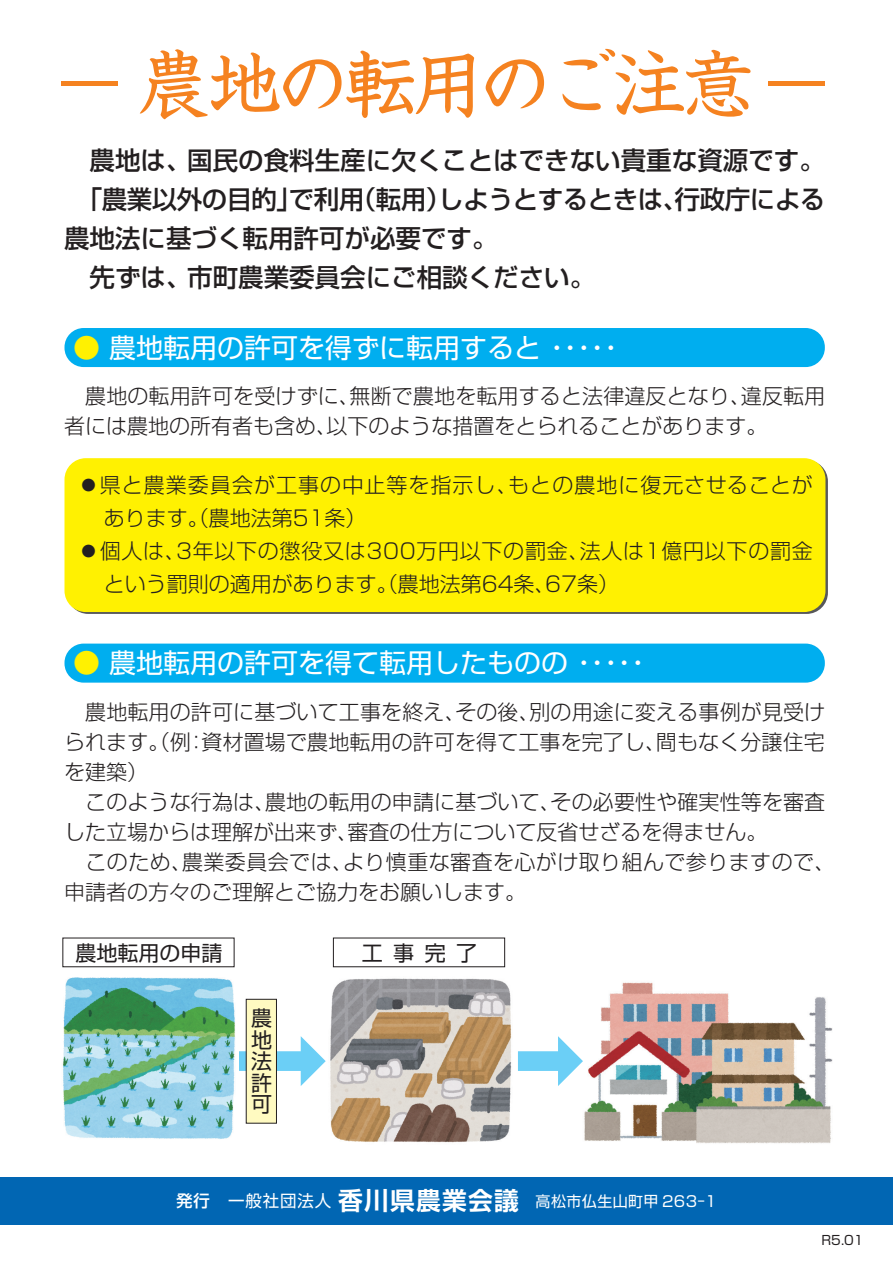
<style>
.page{position:relative;width:893px;height:1263px;background:#fff}
.page>*{position:absolute;margin:0;border:0;box-sizing:border-box;transform-origin:0 0}
.t1{font:500 75px "Kyoka ICA Pro";letter-spacing:-.1em;color:#f58220;scale:.75 1}
.t2{font:27px "Shin Go Pro";color:#fff}
.t3{font:500 25.5px "Shin Go Pro";color:#231f20}
.t4{font:500 25.5px "Shin Go Pro";letter-spacing:-.02em;color:#231f20}
.t5{font:300 21px/30px "Shin Go Pro";letter-spacing:.005em;color:#231f20}
.t6{font:300 21px/33px "Shin Go Pro";letter-spacing:.035em;color:#231f20}
.t7{font:300 21px/33px "Shin Go Pro";letter-spacing:.05em;color:#231f20}
.t8{font:21px/21.6px "Shin Go Pro";color:#231f20;text-align:justify}
.t9{font:15px "Shin Go Pro";letter-spacing:.03em;color:#fff}
.t10{font:12.75px "Shin Go Pro";color:#231f20}
.s1{color:#fff101}
.s2{font-weight:500;font-size:16.5px}
.s3{font-size:16.5px}
.s4{font-family:"Shin Go Pro De";font-weight:700;font-size:24.75px}
</style>
<div class="page">
<div style="left:0;top:1177px;width:893px;height:47px;background:#0166b3"></div>
<img style="left:63px;top:977px;width:172px;height:162px">
<img style="left:330px;top:978px;width:182px;height:164px">
<img style="left:584px;top:982px;width:249px;height:162px">
<svg style="left:239px;top:1036px;width:87px;height:50px"></svg>
<svg style="left:518px;top:1036px;width:65px;height:50px"></svg>
<div style="left:65px;top:328px;width:760px;height:39px;background:#00aeef;border-radius:19px"></div>
<div style="left:65px;top:644px;width:760px;height:39px;background:#00aeef;border-radius:19px"></div>
<div style="left:65px;top:458px;width:760px;height:154px;background:#fff101;border-radius:21px"></div>
<div style="left:246px;top:999px;width:31px;height:124px;background:#fffac1;border:1px solid #231f20"></div>
<svg style="left:407px;top:367px;width:76px;height:858px"></svg>
<h1 class="t1" style="left:62px;top:25px;width:1019px">― 農地の転用のご注意 ―</h1>
<p class="t3" style="left:64px;top:139px;width:762px">　農地は、国民の食料生産に欠くことはできない貴重な資源です。</p>
<p class="t4" style="left:77px;top:178px;width:750px">「農業以外の目的」で利用（転用）しようとするときは、行政庁による</p>
<p class="t3" style="left:64px;top:217px;width:435px">農地法に基づく転用許可が必要です。</p>
<p class="t3" style="left:64px;top:256px;width:533px">　先ずは、市町農業委員会にご相談ください。</p>
<p class="t2" style="left:73px;top:325px;width:553px"><span class="s1">●</span> 農地転用の許可を得ずに転用すると ・・・・・</p>
<p class="t5" style="left:64px;top:379px;width:763px">　農地の転用許可を受けずに、無断で農地を転用すると法律違反となり、違反転用者には農地の所有者も含め、以下のような措置をとられることがあります。</p>
<p class="t7" style="left:104px;top:466px;width:710px;text-indent:-25px">●県と農業委員会が工事の中止等を指示し、もとの農地に復元させることがあります。（農地法第51条）</p>
<p class="t6" style="left:104px;top:532px;width:710px;text-indent:-25px">●個人は、3年以下の懲役又は300万円以下の罰金、法人は1億円以下の罰金という罰則の適用があります。（農地法第64条、67条）</p>
<p class="t2" style="left:73px;top:641px;width:580px"><span class="s1">●</span> 農地転用の許可を得て転用したものの ・・・・・</p>
<p class="t5" style="left:64px;top:694px;width:773px">　農地転用の許可に基づいて工事を終え、その後、別の用途に変える事例が見受けられます。（例：資材置場で農地転用の許可を得て工事を完了し、間もなく分譲住宅を建築）<br>　このような行為は、農地の転用の申請に基づいて、その必要性や確実性等を審査した立場からは理解が出来ず、審査の仕方について反省せざるを得ません。<br>　このため、農業委員会では、より慎重な審査を心がけ取り組んで参りますので、申請者の方々のご理解とご協力をお願いします。</p>
<p class="t8" style="left:75px;top:939px;width:149px">農地転用の申請</p>
<p class="t8" style="left:362px;top:939px;width:117px">工事完了</p>
<p class="t8" style="left:251px;top:1005px;width:22px">農地法許可</p>
<p class="t9" style="left:176px;top:1189px;width:542px"><span class="s2">発行</span><span class="s3">　一般社団法人</span> <span class="s4">香川県農業会議</span> 高松市仏生山町甲 263-1</p>
<p class="t10" style="left:822px;top:1230px;width:44px">R5.01</p>
</div>
